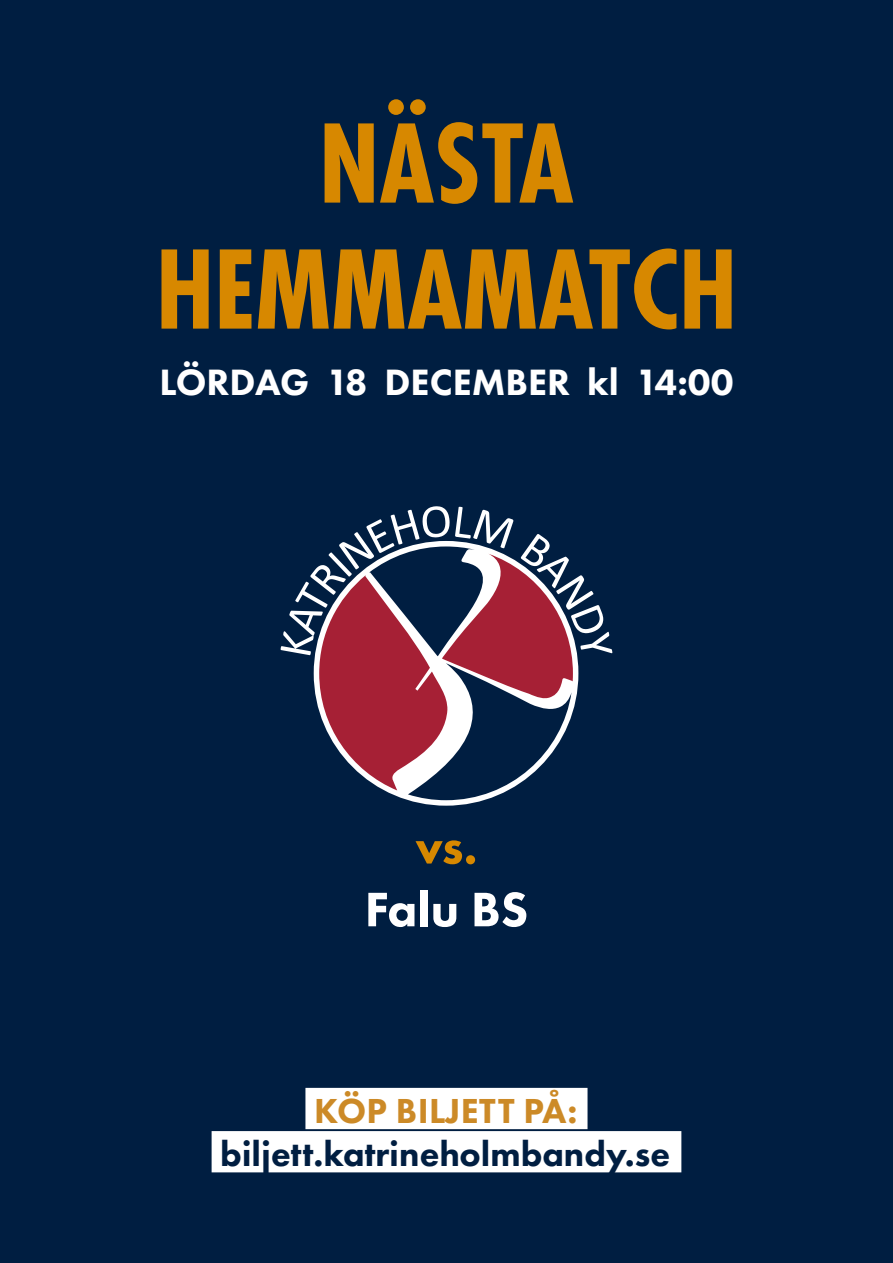
<style>
.page{position:relative;width:893px;height:1263px;background:#001e41}
.page>*{position:absolute;margin:0;border:0;box-sizing:border-box;transform-origin:0 0}
.t1{font:700 condensed 105px/126px "Futura";color:#d78800;text-align:center}
.t2{font:800 50.25px "Futura PT";color:#fff}
.t3{font:800 50.25px "Futura PT";color:#d78800}
.t4{font:800 37.95px "Futura PT";color:#fff}
.t5{font:800 36px/43.2px "Futura PT";color:#001e41;text-align:center}
.s1{color:#cc8a27}
.s2{color:#fff}
</style>
<div class="page">
<svg style="left:281px;top:506px;width:331px;height:149px"></svg>
<svg style="left:369px;top:546px;width:202px;height:254px"></svg>
<svg style="left:319px;top:554px;width:254px;height:236px"></svg>
<div style="left:305px;top:1088px;width:282px;height:41px;background:#fff"></div>
<div style="left:212px;top:1131px;width:469px;height:41px;background:#fff"></div>
<h1 class="t1" style="left:156px;top:100px;width:583px">NÄSTA<br>HEMMAMATCH</h1>
<p class="t4" style="left:159px;top:358px;width:576px">LÖRDAG 18 DECEMBER kl 14:00</p>
<h2 class="t3" style="left:415px;top:815px;width:64px">vs.</h2>
<h2 class="t2" style="left:365px;top:878px;width:165px">Falu BS</h2>
<p class="t5" style="left:220px;top:1088px;width:463px"><span class="s1">KÖP BILJETT PÅ:</span><span class="s2">. </span>biljett.katrineholmbandy.se<span class="s2">.</span></p>
</div>
